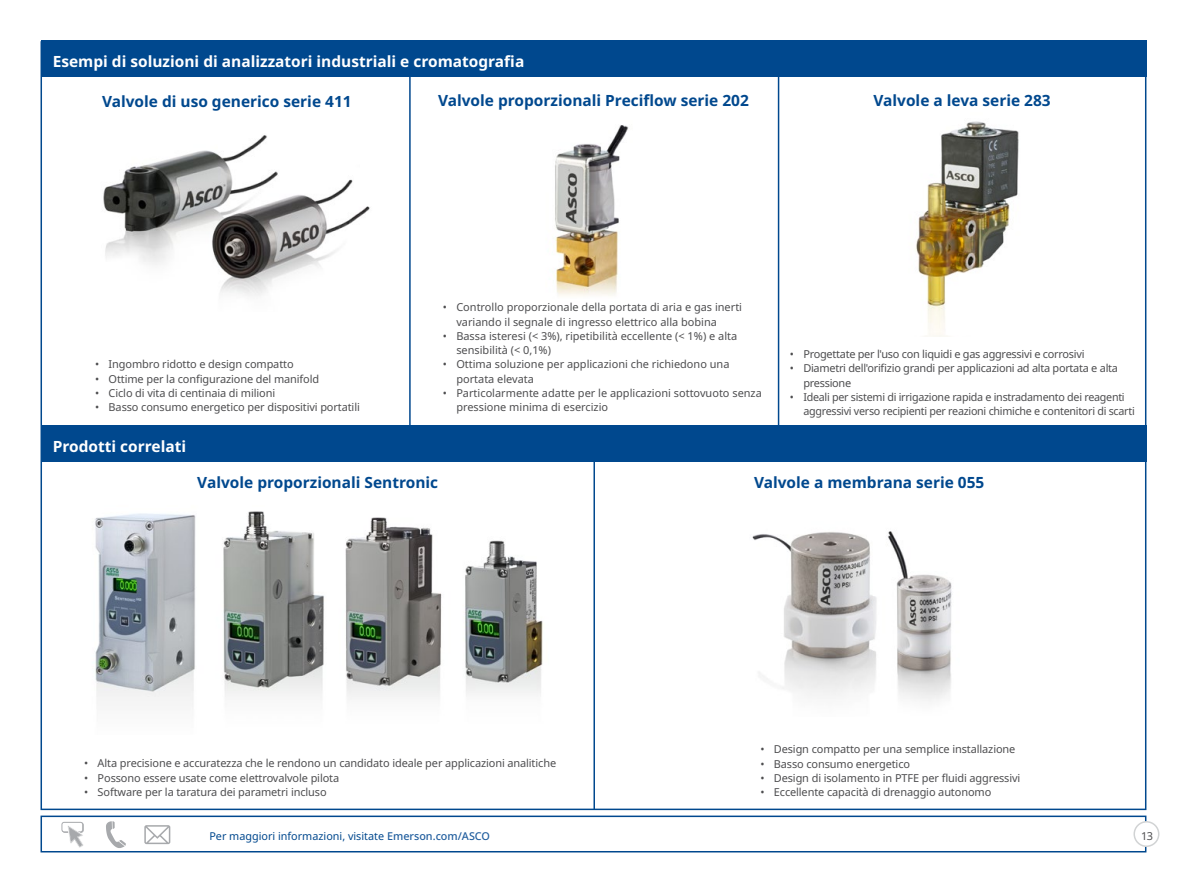
<style>
.page{position:relative;width:1187px;height:893px;background:#fff}
.page>*{position:absolute;margin:0;border:0;box-sizing:border-box;transform-origin:0 0}
.t1{font:700 15.45px "Noto Sans";color:#00488e}
.t2{font:700 15.45px "Noto Sans";color:#fff}
.SMALLEST{font:10.95px/14.2px "Noto Sans";letter-spacing:-.01em;color:#4d4d4f}
.t3{font:10.8px "Noto Sans";color:#00488e}
.s1{font-weight:500;color:#215e9e}
</style>
<div class="page">
<svg style="left:106px;top:821px;width:20px;height:27px"></svg>
<svg style="left:144px;top:825px;width:26px;height:19px"></svg>
<svg style="left:61px;top:822px;width:23px;height:26px"></svg>
<img style="left:95px;top:511px;width:448px;height:196px">
<img style="left:916px;top:121px;width:103px;height:216px">
<img style="left:555px;top:125px;width:74px;height:171px">
<img style="left:103px;top:135px;width:267px;height:161px">
<img style="left:752px;top:531px;width:200px;height:171px">
<div style="left:40px;top:816px;width:1106px;height:36px;border:2px solid #00488e"></div>
<div style="left:40px;top:41px;width:1106px;height:36px;background:#00488e"></div>
<div style="left:40px;top:425px;width:1106px;height:37px;background:#00488e"></div>
<hr style="left:593px;top:456px;width:2px;height:354px;background:#00488e">
<hr style="left:409px;top:68px;width:1px;height:364px;background:#00488e">
<hr style="left:777px;top:68px;width:2px;height:360px;background:#00488e">
<div style="left:1134px;top:822px;width:24px;height:24px;background:#fff;border-radius:50%"></div>
<div style="left:1133px;top:821px;width:26px;height:26px;border:2px solid #d1d3d4;border-radius:50%"></div>
<p class="t2" style="left:53px;top:53px;width:473px">Esempi di soluzioni di analizzatori industriali e cromatografia</p>
<p class="t1" style="left:102px;top:92px;width:251px">Valvole di uso generico serie 411</p>
<p class="t1" style="left:438px;top:92px;width:312px">Valvole proporzionali Preciflow serie 202</p>
<p class="t1" style="left:873px;top:91px;width:179px">Valvole a leva serie 283</p>
<p class="SMALLEST" style="left:95px;top:357px;width:200px">• Ingombro ridotto e design compatto</p>
<p class="SMALLEST" style="left:95px;top:372px;width:225px">• Ottime per la configurazione del manifold</p>
<p class="SMALLEST" style="left:95px;top:386px;width:182px">• Ciclo di vita di centinaia di milioni</p>
<p class="SMALLEST" style="left:95px;top:400px;width:266px">• Basso consumo energetico per dispositivi portatili</p>
<p class="t2" style="left:53px;top:437px;width:135px">Prodotti correlati</p>
<p class="SMALLEST" style="left:456px;top:300px;width:287px;text-indent:-14px">• Controllo proporzionale della portata di aria e gas inerti variando il segnale di ingresso elettrico alla bobina</p>
<p class="SMALLEST" style="left:456px;top:329px;width:282px;text-indent:-14px">• Bassa isteresi (&lt; 3%), ripetibilità eccellente (&lt; 1%) e alta sensibilità (&lt; 0,1%)</p>
<p class="SMALLEST" style="left:456px;top:357px;width:275px;text-indent:-14px">• Ottima soluzione per applicazioni che richiedono una portata elevata</p>
<p class="SMALLEST" style="left:456px;top:386px;width:307px;text-indent:-14px">• Particolarmente adatte per le applicazioni sottovuoto senza pressione minima di esercizio</p>
<p class="SMALLEST" style="left:789px;top:347px;width:296px">• Progettate per l'uso con liquidi e gas aggressivi e corrosivi</p>
<p class="SMALLEST" style="left:803px;top:362px;width:316px;text-indent:-14px">• Diametri dell'orifizio grandi per applicazioni ad alta portata e alta pressione</p>
<p class="SMALLEST" style="left:803px;top:390px;width:333px;text-indent:-14px">• Ideali per sistemi di irrigazione rapida e instradamento dei reagenti aggressivi verso recipienti per reazioni chimiche e contenitori di scarti</p>
<p class="t1" style="left:197px;top:473px;width:242px">Valvole proporzionali Sentronic</p>
<p class="t1" style="left:754px;top:473px;width:232px">Valvole a membrana serie 055</p>
<p class="SMALLEST" style="left:84px;top:756px;width:473px">• Alta precisione e accuratezza che le rendono un candidato ideale per applicazioni analitiche</p>
<p class="SMALLEST" style="left:84px;top:771px;width:256px">• Possono essere usate come elettrovalvole pilota</p>
<p class="SMALLEST" style="left:84px;top:785px;width:244px">• Software per la taratura dei parametri incluso</p>
<p class="t3" style="left:209px;top:830px;width:282px">Per maggiori informazioni, visitate <span class="s1">Emerson.com/ASCO</span></p>
<p class="SMALLEST" style="left:760px;top:742px;width:256px">• Design compatto per una semplice installazione</p>
<p class="SMALLEST" style="left:760px;top:757px;width:151px">• Basso consumo energetico</p>
<p class="SMALLEST" style="left:760px;top:771px;width:261px">• Design di isolamento in PTFE per fluidi aggressivi</p>
<p class="SMALLEST" style="left:760px;top:785px;width:232px">• Eccellente capacità di drenaggio autonomo</p>
<p class="SMALLEST" style="left:1140px;top:829px;width:14px">13</p>
</div>
